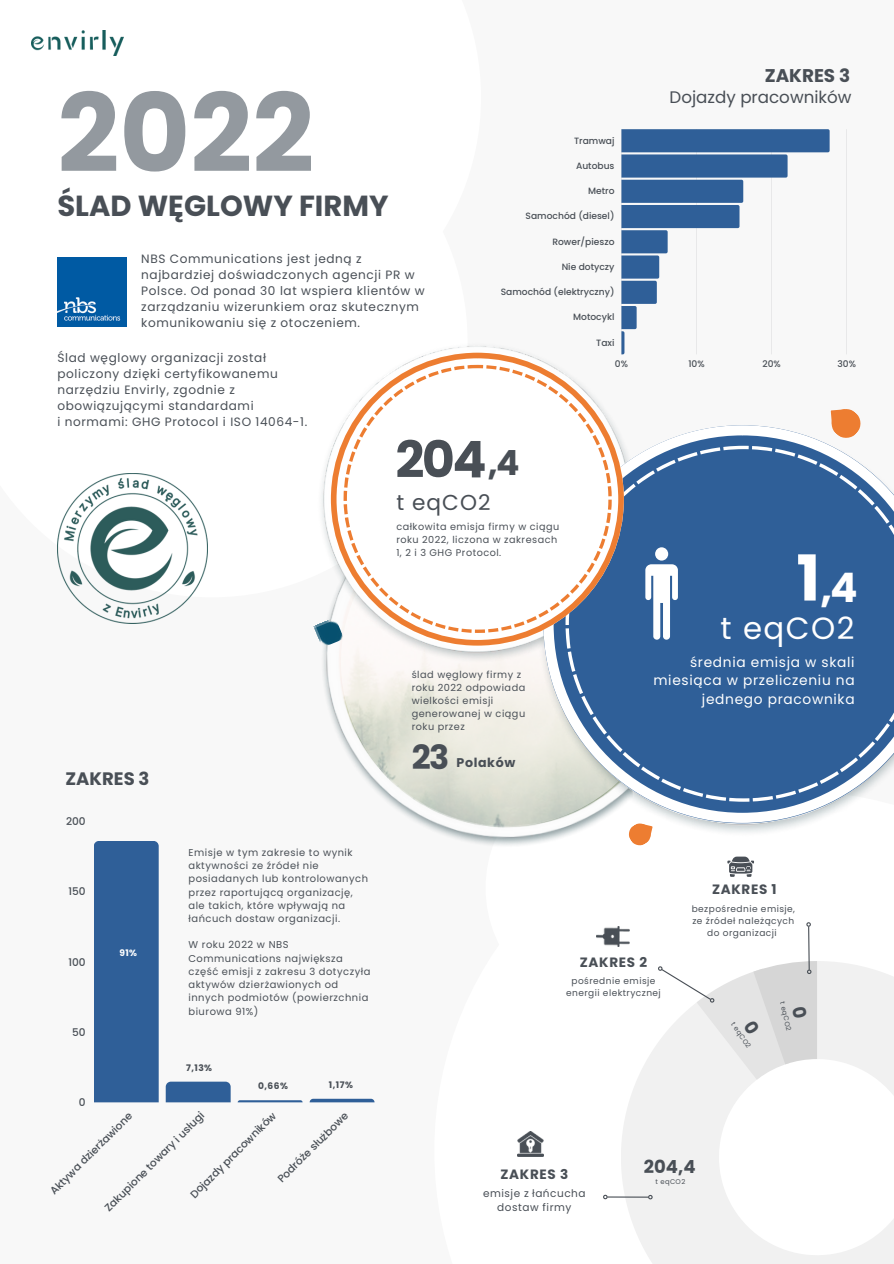
<style>
.page{position:relative;width:894px;height:1264px;background:#fff}
.page>*{position:absolute;margin:0;border:0;box-sizing:border-box;transform-origin:0 0}
.t1{font:700 108.45px "Poppins";color:#93999f}
.t2{font:700 50.55px "Poppins";color:#494f56}
.t3{font:700 40.65px "Poppins";color:#fff}
.t4{font:700 33.3px "Poppins";color:#494f56}
.t5{font:30.75px "Poppins";letter-spacing:.05em;color:#fff}
.t6{font:700 28.95px "Poppins";color:#494f56}
.t7{font:21.6px "Poppins";letter-spacing:.05em;color:#494f56}
.t8{font:700 18.3px "Poppins";color:#494f56}
.t9{font:700 18px "Poppins";color:#494f56}
.t10{font:16.65px "Poppins";color:#494f56}
.t11{font:13.8px/18.3px "Poppins";letter-spacing:.05em;color:#fff;text-align:right}
.t12{font:700 13.5px "Poppins";letter-spacing:.05em;color:#494f56}
.t13{font:700 12.6px "Poppins";letter-spacing:.05em;color:#494f56}
.t14{font:12.15px/16px "Poppins";letter-spacing:.05em;color:#494f56}
.t15{font:500 10.5px "Poppins";color:#494f56}
.t16{font:10.5px/14px "Poppins";letter-spacing:.05em;color:#494f56;text-align:center}
.t17{font:9.9px/13.2px "Poppins";letter-spacing:.05em;color:#494f56}
.t18{font:9.75px/12.9px "Poppins";letter-spacing:.05em;color:#494f56}
.t19{font:9.6px/12.9px "Poppins";letter-spacing:.05em;color:#494f56}
.t20{font:500 9.15px "Poppins";color:#494f56}
.t21{font:9px/12px "Poppins";letter-spacing:.05em;color:#494f56;text-align:center}
.t22{font:700 9px "Poppins";color:#494f56}
.t23{font:700 9px "Poppins";color:#fff}
.t24{font:6.75px "Poppins";letter-spacing:.05em;color:#494f56}
.s1{font-size:34.65px}
.s2{font-size:63.3px}
</style>
<div class="page">
<div style="left:0;top:0;width:893px;height:1263px;background:#f8f8f8"></div>
<div style="left:434px;top:791px;width:459px;height:472px;background:#fff"></div>
<img style="left:323px;top:665px;width:235px;height:181px">
<svg style="left:341px;top:498px;width:328px;height:328px"></svg>
<img style="left:536px;top:665px;width:268px;height:173px">
<svg style="left:621px;top:129px;width:209px;height:225px"></svg>
<svg style="left:827px;top:129px;width:2px;height:23px"></svg>
<svg style="left:785px;top:154px;width:2px;height:24px"></svg>
<svg style="left:737px;top:180px;width:6px;height:48px"></svg>
<svg style="left:665px;top:230px;width:2px;height:23px"></svg>
<svg style="left:654px;top:255px;width:5px;height:49px"></svg>
<svg style="left:634px;top:306px;width:2px;height:23px"></svg>
<svg style="left:622px;top:331px;width:2px;height:10px"></svg>
<div style="left:94px;top:841px;width:65px;height:261px;background:#2f5f98"></div>
<svg style="left:166px;top:1081px;width:64px;height:5px"></svg>
<svg style="left:237px;top:1100px;width:65px;height:2px"></svg>
<svg style="left:309px;top:1098px;width:65px;height:4px"></svg>
<div style="left:0;top:0;width:481px;height:351px;background:#fff"></div>
<img style="left:323px;top:341px;width:316px;height:324px">
<svg style="left:543px;top:425px;width:309px;height:398px"></svg>
<svg style="left:565px;top:446px;width:328px;height:355px;background:#4570a2"></svg>
<svg style="left:331px;top:353px;width:292px;height:292px"></svg>
<svg style="left:343px;top:365px;width:268px;height:268px"></svg>
<div style="left:620px;top:961px;width:273px;height:302px;background:linear-gradient(to right,#f4f4f4,#fcfcfc)"></div>
<img style="left:596px;top:926px;width:33px;height:20px">
<hr style="left:607px;top:1196px;width:41px;height:1px;background:#494f56">
<svg style="left:647px;top:1193px;width:6px;height:7px"></svg>
<svg style="left:603px;top:1194px;width:5px;height:6px"></svg>
<img style="left:313px;top:617px;width:31px;height:30px">
<img style="left:31px;top:31px;width:93px;height:24px">
<img style="left:57px;top:473px;width:150px;height:150px">
<img style="left:57px;top:257px;width:69px;height:69px">
<img style="left:517px;top:1131px;width:26px;height:25px">
<svg style="left:727px;top:856px;width:26px;height:20px"></svg>
<svg style="left:645px;top:547px;width:32px;height:92px"></svg>
<svg style="left:627px;top:822px;width:25px;height:24px"></svg>
<svg style="left:829px;top:409px;width:32px;height:30px"></svg>
<svg style="left:655px;top:922px;width:161px;height:157px"></svg>
<h1 class="t1" style="left:57px;top:58px;width:258px">2022</h1>
<h3 class="t6" style="left:57px;top:185px;width:332px">ŚLAD WĘGLOWY FIRMY</h3>
<p class="t14" style="left:141px;top:251px;width:285px">NBS Communications jest jedną z najbardziej doświadczonych agencji PR w Polsce. Od ponad 30 lat wspiera klientów w zarządzaniu wizerunkiem oraz skutecznym komunikowaniu się z otoczeniem.</p>
<p class="t14" style="left:57px;top:349px;width:251px">Ślad węglowy organizacji został policzony dzięki certyfikowanemu narzędziu Envirly, zgodnie z obowiązującymi standardami<br>i normami: GHG Protocol i ISO 14064-1.</p>
<h3 class="t8" style="left:764px;top:63px;width:87px">ZAKRES 3</h3>
<p class="t20" style="left:574px;top:134px;width:42px">Tramwaj</p>
<p class="t20" style="left:576px;top:159px;width:40px">Autobus</p>
<p class="t20" style="left:588px;top:184px;width:28px">Metro</p>
<p class="t20" style="left:525px;top:210px;width:90px">Samochód (diesel)</p>
<p class="t20" style="left:552px;top:235px;width:64px">Rower/pieszo</p>
<p class="t20" style="left:561px;top:260px;width:54px">Nie dotyczy</p>
<p class="t20" style="left:500px;top:285px;width:115px">Samochód (elektryczny)</p>
<p class="t20" style="left:573px;top:311px;width:43px">Motocykl</p>
<p class="t20" style="left:596px;top:336px;width:20px">Taxi</p>
<h3 class="t10" style="left:669px;top:86px;width:183px">Dojazdy pracowników</h3>
<p class="t20" style="left:614px;top:357px;width:15px">0%</p>
<p class="t20" style="left:688px;top:357px;width:18px">10%</p>
<p class="t20" style="left:762px;top:357px;width:20px">20%</p>
<p class="t20" style="left:837px;top:357px;width:20px">30%</p>
<h3 class="t9" style="left:66px;top:766px;width:85px">ZAKRES 3</h3>
<p class="t15" style="left:66px;top:814px;width:21px">200</p>
<p class="t15" style="left:68px;top:884px;width:19px">150</p>
<p class="t15" style="left:68px;top:954px;width:19px">100</p>
<p class="t15" style="left:72px;top:1024px;width:15px">50</p>
<p class="t15" style="left:79px;top:1094px;width:8px">0</p>
<p class="t23" style="left:119px;top:947px;width:19px">91%</p>
<p class="t17" style="left:188px;top:845px;width:181px">Emisje w tym zakresie to wynik aktywności ze źródeł nie posiadanych lub kontrolowanych przez raportującą organizację, ale takich, które wpływają na łańcuch dostaw organizacji.</p>
<p class="t17" style="left:188px;top:938px;width:183px">W roku 2022 w NBS<br>Communications największa część emisji z zakresu 3 dotyczyła aktywów dzierżawionych od innych podmiotów (powierzchnia biurowa 91%)</p>
<p class="t22" style="left:186px;top:1061px;width:27px">7,13%</p>
<p class="t22" style="left:258px;top:1079px;width:31px">0,66%</p>
<p class="t22" style="left:329px;top:1078px;width:25px">1,17%</p>
<p class="t15" style="left:101px;top:1204px;width:137px;rotate:-45deg">Zakupione towary i usługi</p>
<p class="t15" style="left:187px;top:1190px;width:118px;rotate:-45deg">Dojazdy pracowników</p>
<p class="t15" style="left:274px;top:1175px;width:96px;rotate:-45deg">Podróże służbowe</p>
<p class="t15" style="left:47px;top:1187px;width:113px;rotate:-45deg">Aktywa dzierżawione</p>
<h2 class="t2" style="left:395px;top:424px;width:126px">204<span class="s1">,4</span></h2>
<h3 class="t7" style="left:396px;top:487px;width:96px">t eqCO2</h3>
<p class="t19" style="left:396px;top:520px;width:164px">całkowita emisja firmy w ciągu roku 2022, liczona w zakresach<br>1, 2 i 3 GHG Protocol.</p>
<p class="t18" style="left:411px;top:668px;width:115px">ślad węglowy firmy z roku 2022 odpowiada wielkości emisji generowanej w ciągu roku przez</p>
<p class="t13" style="left:456px;top:754px;width:60px">Polaków</p>
<h3 class="t4" style="left:411px;top:734px;width:39px">23</h3>
<h3 class="t3" style="left:796px;top:559px;width:63px"><span class="s2">1</span>,4</h3>
<h3 class="t5" style="left:720px;top:606px;width:135px">t eqCO2</h3>
<p class="t11" style="left:653px;top:653px;width:203px">średnia emisja w skali miesiąca w przeliczeniu na jednego pracownika</p>
<p class="t12" style="left:579px;top:953px;width:69px">ZAKRES 2</p>
<p class="t12" style="left:711px;top:879px;width:66px">ZAKRES 1</p>
<p class="t21" style="left:691px;top:902px;width:105px">bezpośrednie emisje, ze źródeł należących do organizacji</p>
<p class="t21" style="left:566px;top:975px;width:96px">pośrednie emisje energii elektrycznej</p>
<p class="t24" style="left:736px;top:1020px;width:31px;rotate:56deg">t eqCO2</p>
<p class="t24" style="left:786px;top:1000px;width:31px;rotate:77deg">t eqCO2</p>
<p class="t12" style="left:500px;top:1164px;width:69px">ZAKRES 3</p>
<p class="t16" style="left:483px;top:1186px;width:104px">emisje z łańcucha dostaw firmy</p>
<h3 class="t9" style="left:643px;top:1154px;width:53px">204,4</h3>
<p class="t24" style="left:655px;top:1176px;width:31px">t eqCO2</p>
</div>
